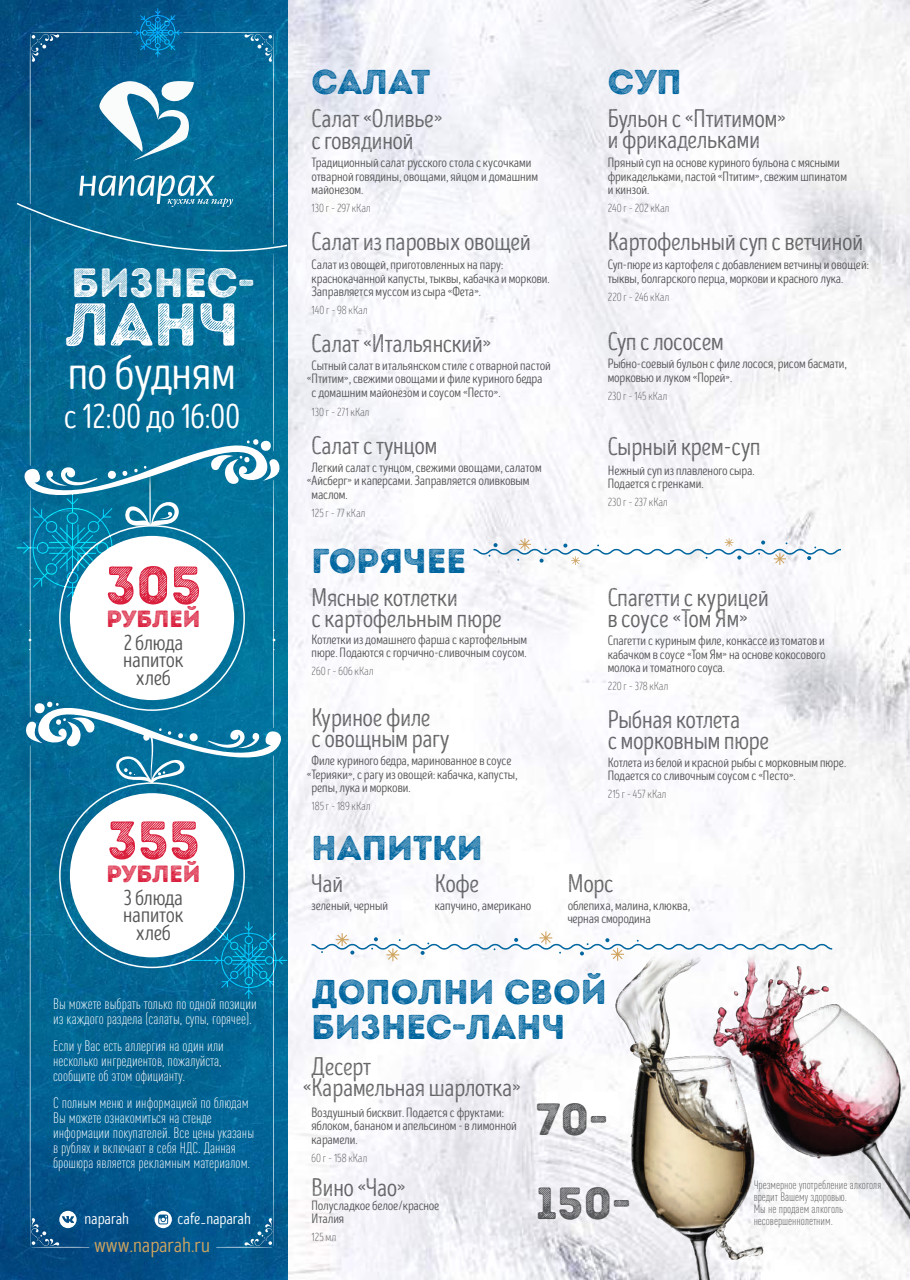
<style>
.page{position:relative;width:910px;height:1280px;background:#fff}
.page>*{position:absolute;margin:0;border:0;box-sizing:border-box;transform-origin:0 0}
.t1{font:60.3px "Intro Rust L Base";color:#fff}
.t2{font:53.25px "Intro Rust L Base";color:#da1f3d}
.t3{font:49.2px "Intro Head R Base";letter-spacing:-.01em;color:#fff}
.t4{font:45px "Intro Rust L Base";color:#57585a}
.t5{font:40.8px "Intro Rust L Base";color:#fff}
.t6{font:35.4px "Intro Head R Base";color:#fff}
.t7{font:34.5px/34.5px "Intro Rust L Base";color:#01669f}
.t8{font:25.5px/21px "Intro Head R H2 Base";letter-spacing:-.01em;color:#57585a}
.t9{font:23.4px "Intro Rust L Base";color:#da1f3d}
.t10{font:22.2px/17.5px "Intro Head R Base";letter-spacing:-.01em;color:#57585a;text-align:center}
.t11{font:21.3px "Intro Head R Base";color:#cea460}
.t12{font:16.35px "Intro Head R Base";letter-spacing:-.01em;color:#fff}
.t13{font:300 condensed 15px/15px "DIN Pro";color:#fff}
.t14{font:13.5px/13.5px "Intro Head R Base";letter-spacing:-.01em;color:#57585a}
.t15{font:12px "Intro Head L Base";color:#57585a}
.t16{font:300 condensed 12px/12px "DIN Pro";color:#57585a}
</style>
<div class="page">
<img style="left:287px;top:0;width:623px;height:1280px">
<img style="left:596px;top:950px;width:314px;height:330px">
<img style="left:0;top:0;width:287px;height:1280px">
<div style="left:70px;top:536px;width:164px;height:164px;background:#fff;border-radius:50%"></div>
<svg style="left:312px;top:931px;width:520px;height:30px"></svg>
<svg style="left:474px;top:538px;width:367px;height:27px"></svg>
<svg style="left:183px;top:270px;width:91px;height:431px;background:#2283a6"></svg>
<hr style="left:273px;top:254px;width:1px;height:197px;background:#fff;border-radius:50%">
<hr style="left:30px;top:213px;width:1px;height:253px;background:#fff;border-radius:50%">
<hr style="left:30px;top:490px;width:1px;height:227px;background:#fff;border-radius:50%">
<svg style="left:28px;top:630px;width:248px;height:20px"></svg>
<svg style="left:17px;top:439px;width:263px;height:164px"></svg>
<div style="left:33px;top:508px;width:79px;height:80px;border:1px solid #fff;border-radius:50%"></div>
<svg style="left:16px;top:8px;width:273px;height:262px;background:#156f99"></svg>
<div style="left:140px;top:15px;width:35px;height:35px;border:1px solid #fff;border-radius:50%"></div>
<svg style="left:25px;top:701px;width:262px;height:547px"></svg>
<h3 class="t5" style="left:71px;top:257px;width:185px">Бизнес-</h3>
<h1 class="t1" style="left:65px;top:286px;width:175px">ланч</h1>
<h3 class="t3" style="left:68px;top:346px;width:169px">по будням</h3>
<h3 class="t6" style="left:64px;top:397px;width:178px">с 12:00 до 16:00</h3>
<h2 class="t2" style="left:106px;top:551px;width:98px">305</h2>
<h3 class="t9" style="left:106px;top:604px;width:96px">рублей</h3>
<h3 class="t10" style="left:123px;top:634px;width:62px">2 блюда напиток хлеб</h3>
<h2 class="t2" style="left:107px;top:806px;width:94px">355</h2>
<h3 class="t9" style="left:106px;top:859px;width:96px">рублей</h3>
<h3 class="t10" style="left:123px;top:889px;width:62px">3 блюда напиток хлеб</h3>
<p class="t13" style="left:53px;top:995px;width:205px">Вы можете выбрать только по одной позиции из каждого раздела (салаты, супы, горячее).</p>
<p class="t13" style="left:53px;top:1037px;width:172px">Если у Вас есть аллергия на один или несколько ингредиентов, пожалуйста, сообщите об этом официанту.</p>
<p class="t13" style="left:53px;top:1094px;width:203px">С полным меню и информацией по блюдам Вы можете ознакомиться на стенде информации покупателей. Все цены указаны в рублях и включают в себя НДС. Данная брошюра является рекламным материалом.</p>
<p class="t12" style="left:85px;top:1209px;width:46px">naparah</p>
<p class="t12" style="left:178px;top:1209px;width:75px">cafe_naparah</p>
<h3 class="t11" style="left:94px;top:1233px;width:118px">www.naparah.ru</h3>
<h3 class="t7" style="left:312px;top:66px;width:120px">Салат</h3>
<h3 class="t7" style="left:608px;top:66px;width:76px">Суп</h3>
<h3 class="t8" style="left:312px;top:108px;width:133px;line-height:22.5px">Салат «Оливье» с говядиной</h3>
<p class="t14" style="left:312px;top:156px;width:228px">Традиционный салат русского стола с кусочками отварной говядины, овощами, яйцом и домашним майонезом.</p>
<p class="t15" style="left:312px;top:202px;width:61px">130 г – 297 кКал</p>
<h3 class="t8" style="left:312px;top:231px;width:221px">Салат из паровых овощей</h3>
<p class="t14" style="left:312px;top:258px;width:240px">Салат из овощей, приготовленных на пару: краснокачанной капусты, тыквы, кабачка и моркови.<br>Заправляется муссом из сыра «Фета».</p>
<p class="t15" style="left:312px;top:304px;width:58px">140 г – 98 кКал</p>
<h3 class="t8" style="left:312px;top:333px;width:182px">Салат «Итальянский»</h3>
<p class="t14" style="left:312px;top:359px;width:241px">Сытный салат в итальянском стиле с отварной пастой</p>
<p class="t14" style="left:307px;top:372px;width:237px">«Птитим», свежими овощами и филе куриного бедра</p>
<p class="t14" style="left:312px;top:386px;width:191px">с домашним майонезом и соусом «Песто».</p>
<p class="t15" style="left:312px;top:406px;width:59px">130 г – 271 кКал</p>
<h3 class="t8" style="left:312px;top:435px;width:128px">Салат с тунцом</h3>
<p class="t14" style="left:312px;top:461px;width:232px">Легкий салат с тунцом, свежими овощами, салатом</p>
<p class="t14" style="left:307px;top:474px;width:224px">«Айсберг» и каперсами. Заправляется оливковым</p>
<p class="t14" style="left:312px;top:488px;width:38px">маслом.</p>
<p class="t15" style="left:312px;top:506px;width:55px">125 г – 77 кКал</p>
<h3 class="t8" style="left:608px;top:108px;width:180px">Бульон с «Птитимом» и фрикадельками</h3>
<p class="t14" style="left:608px;top:156px;width:241px">Пряный суп на основе куриного бульона с мясными фрикадельками, пастой «Птитим», свежим шпинатом и кинзой.</p>
<p class="t15" style="left:608px;top:202px;width:63px">240 г – 202 кКал</p>
<h3 class="t8" style="left:608px;top:231px;width:257px">Картофельный суп с ветчиной</h3>
<p class="t14" style="left:608px;top:258px;width:263px">Суп-пюре из картофеля с добавлением ветчины и овощей: тыквы, болгарского перца, моркови и красного лука.</p>
<p class="t15" style="left:608px;top:290px;width:63px">220 г – 246 кКал</p>
<h3 class="t8" style="left:608px;top:332px;width:118px">Суп с лососем</h3>
<p class="t14" style="left:608px;top:357px;width:241px">Рыбно-соевый бульон с филе лосося, рисом басмати, морковью и луком «Порей».</p>
<p class="t15" style="left:608px;top:389px;width:61px">230 г – 145 кКал</p>
<h3 class="t8" style="left:608px;top:437px;width:154px">Сырный крем-суп</h3>
<p class="t14" style="left:608px;top:464px;width:148px">Нежный суп из плавленого сыра.<br>Подается с гренками.</p>
<p class="t15" style="left:608px;top:496px;width:61px">230 г – 237 кКал</p>
<h3 class="t7" style="left:312px;top:544px;width:156px">Горячее</h3>
<h3 class="t8" style="left:312px;top:588px;width:192px">Мясные котлетки<br>с картофельным пюре</h3>
<p class="t14" style="left:312px;top:633px;width:217px">Котлетки из домашнего фарша с картофельным пюре. Подаются с горчично-сливочным соусом.</p>
<p class="t15" style="left:312px;top:665px;width:64px">260 г – 606 кКал</p>
<h3 class="t8" style="left:312px;top:708px;width:140px">Куриное филе<br>с овощным рагу</h3>
<p class="t14" style="left:312px;top:754px;width:202px">Филе куриного бедра, маринованное в соусе</p>
<p class="t14" style="left:307px;top:768px;width:212px">«Терияки», с рагу из овощей: кабачка, капусты,</p>
<p class="t14" style="left:312px;top:781px;width:101px">репы, лука и моркови.</p>
<p class="t15" style="left:312px;top:800px;width:60px">185 г – 189 кКал</p>
<h3 class="t8" style="left:608px;top:588px;width:163px">Спагетти с курицей в соусе «Том Ям»</h3>
<p class="t14" style="left:608px;top:634px;width:220px;text-align:justify">Спагетти с куриным филе, конкассе из томатов и кабачком в соусе «Том Ям» на основе кокосового молока и томатного соуса.</p>
<p class="t15" style="left:608px;top:680px;width:62px">220 г – 378 кКал</p>
<h3 class="t8" style="left:608px;top:709px;width:163px">Рыбная котлета<br>с морковным пюре</h3>
<p class="t14" style="left:608px;top:756px;width:240px">Котлета из белой и красной рыбы с морковным пюре.<br>Подается со сливочным соусом с «Песто».</p>
<p class="t15" style="left:608px;top:788px;width:60px">215 г – 457 кКал</p>
<h3 class="t7" style="left:312px;top:831px;width:173px">НАПИТКИ</h3>
<h3 class="t8" style="left:312px;top:873px;width:33px">Чай</h3>
<p class="t14" style="left:312px;top:899px;width:78px">зеленый, черный</p>
<h3 class="t8" style="left:435px;top:873px;width:46px">Кофе</h3>
<p class="t14" style="left:435px;top:899px;width:98px">капучино, американо</p>
<h3 class="t8" style="left:568px;top:873px;width:47px">Морс</h3>
<p class="t14" style="left:568px;top:899px;width:124px">облепиха, малина, клюква, черная смородина</p>
<h3 class="t7" style="left:312px;top:975px;width:297px">Дополни свой бизнес-ланч</h3>
<h3 class="t8" style="left:303px;top:1056px;width:220px;text-indent:9px">Десерт<br>«Карамельная шарлотка»</h3>
<p class="t14" style="left:312px;top:1106px;width:207px">Воздушный бисквит. Подается с фруктами: яблоком, бананом и апельсином - в лимонной карамели.</p>
<p class="t15" style="left:312px;top:1151px;width:57px">60 г – 158 кКал</p>
<h3 class="t8" style="left:312px;top:1178px;width:96px">Вино «Чао»</h3>
<p class="t14" style="left:312px;top:1199px;width:129px">Полусладкое белое/красное<br>Италия</p>
<p class="t15" style="left:312px;top:1231px;width:26px">125 мл</p>
<h3 class="t4" style="left:536px;top:1090px;width:74px">70-</h3>
<h3 class="t4" style="left:536px;top:1174px;width:97px">150-</h3>
<p class="t16" style="left:754px;top:1178px;width:129px">Чрезмерное употребление алкоголя вредит Вашему здоровью.<br>Мы не продаем алкоголь несовершеннолетним.</p>
</div>
